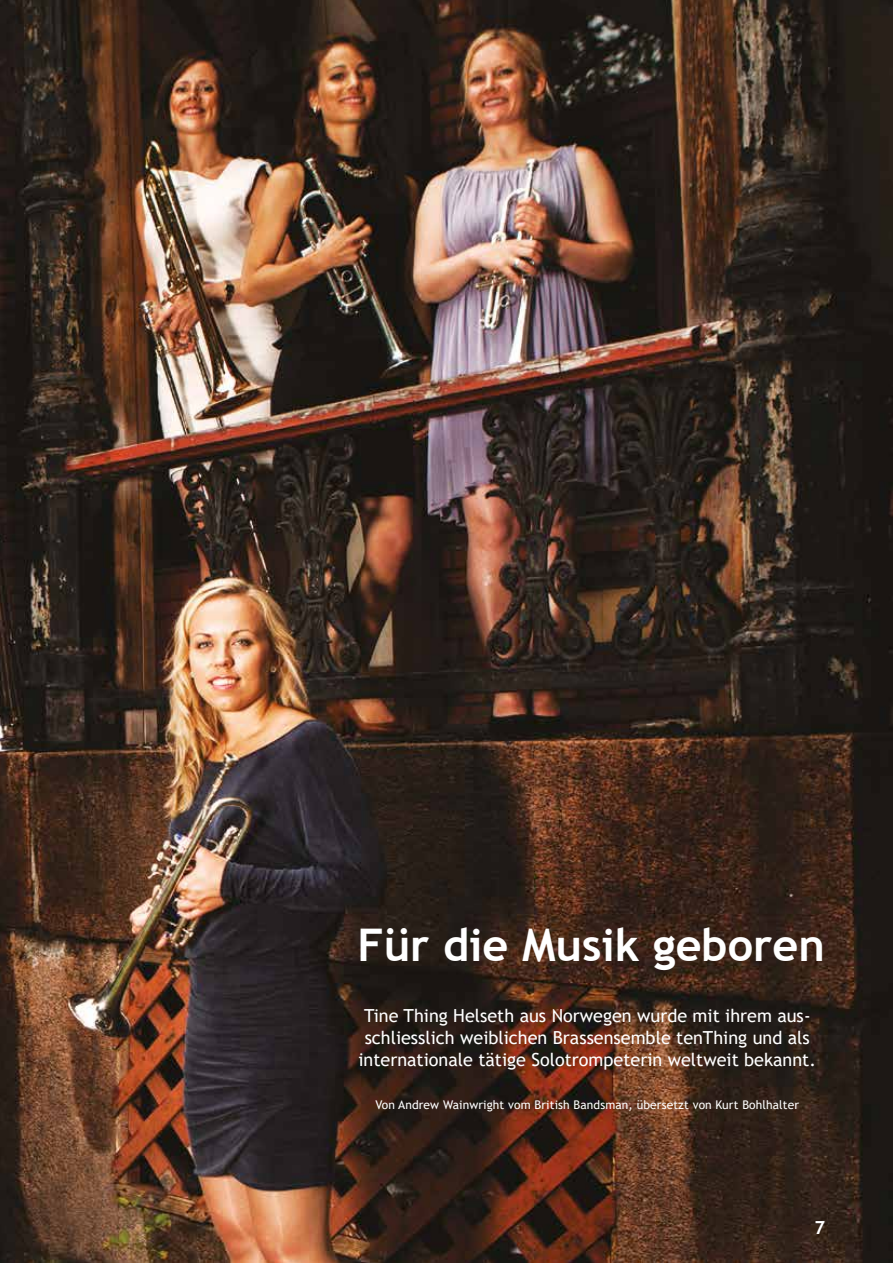
<style>
.page{position:relative;width:893px;height:1263px;background:#fff}
.page>*{position:absolute;margin:0;border:0;box-sizing:border-box;transform-origin:0 0}
.t1{font:700 45px "Trebuchet MS";color:#fff}
.t2{font:18px/21.6px "Trebuchet MS";color:#fff;text-align:center}
.t3{font:700 18px "Trebuchet MS";color:#fff}
.t4{font:12px "Trebuchet MS";letter-spacing:.01em;color:#fff}
</style>
<div class="page">
<img style="left:0;top:0;width:893px;height:1263px">
<h1 class="t1" style="left:357px;top:917px;width:469px">Für die Musik geboren</h1>
<p class="t2" style="left:358px;top:1005px;width:459px">Tine Thing Helseth aus Norwegen wurde mit ihrem aus&shy;schliesslich weiblichen Brassensemble tenThing und als internationale tätige Solotrompeterin weltweit bekannt.</p>
<p class="t4" style="left:375px;top:1097px;width:425px">Von Andrew Wainwright vom British Bandsman, übersetzt von Kurt Bohlhalter</p>
<p class="t3" style="left:814px;top:1216px;width:12px">7</p>
</div>
